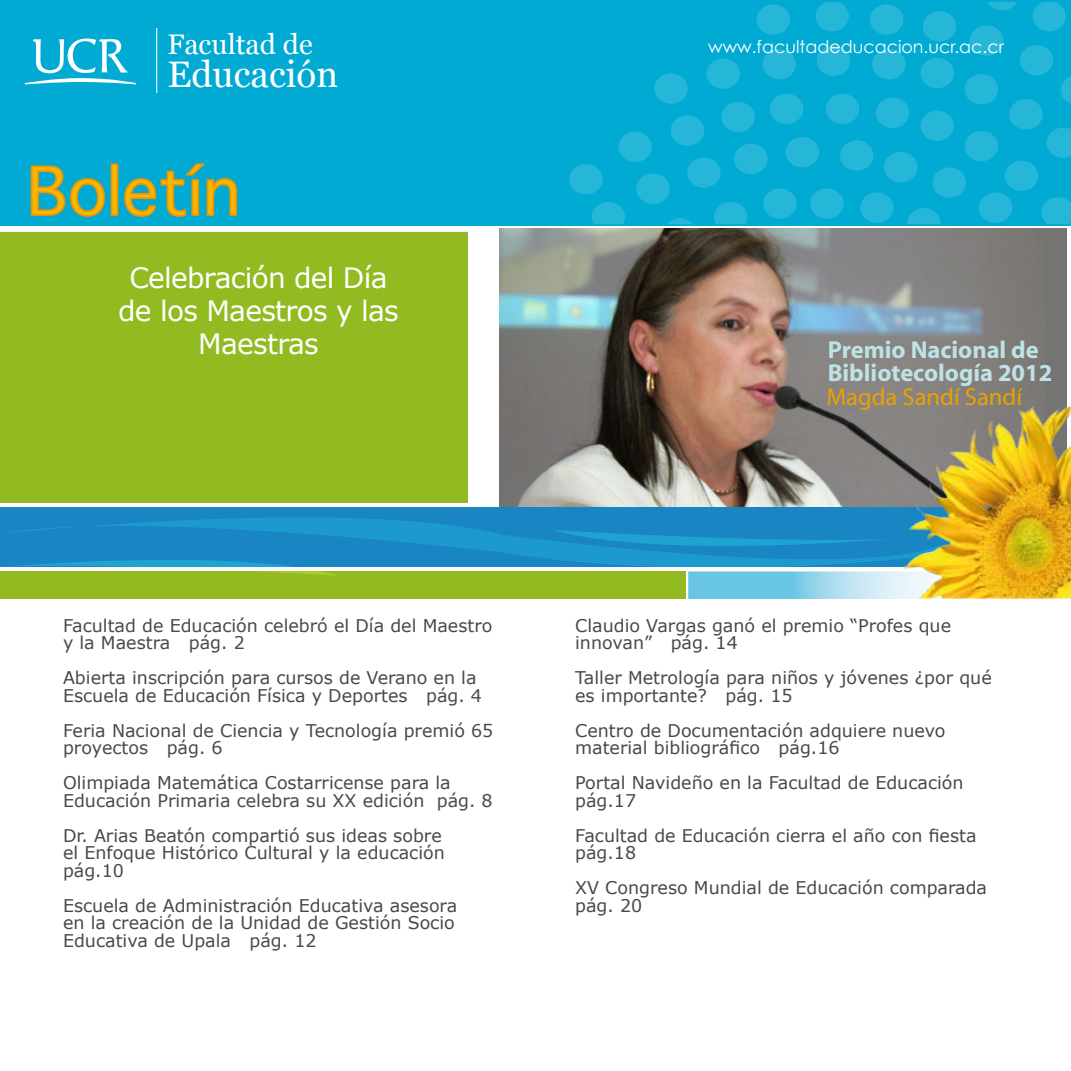
<style>
.page{position:relative;width:1071px;height:1071px;background:#fff}
.page>*{position:absolute;margin:0;border:0;box-sizing:border-box;transform-origin:0 0}
.t1{font:64.4px "Geneva";color:#fab700}
.t2{font:36.75px "Georgia";color:#fff}
.t3{font:28.35px "Georgia";color:#fff}
.t4{font:28px/33.2px "Verdana";letter-spacing:-.025em;color:#fff;text-align:center}
.t5{font:700 24.5px/22.8px "Myriad";color:#bee2e6}
.t6{font:24.5px "Myriad";color:#e9a200}
.t7{font:17.5px/17.5px "Verdana";color:#49494b}
.t8{font:17.5px "Century Gothic";color:#fff}
</style>
<div class="page">
<div style="left:1043px;top:228px;width:23px;height:255px;background:#747473"></div>
<img style="left:500px;top:228px;width:545px;height:279px">
<div style="left:0;top:0;width:1071px;height:226px;background:#00aad2"></div>
<div style="left:0;top:572px;width:685px;height:27px;background:#91bb20"></div>
<svg style="left:688px;top:571px;width:198px;height:28px;background:#8bd2e9"></svg>
<svg style="left:30px;top:165px;width:75px;height:52px"></svg>
<div style="left:111px;top:163px;width:7px;height:53px;border:2px solid #f29400"></div>
<svg style="left:124px;top:163px;width:114px;height:54px"></svg>
<div style="left:0;top:232px;width:467px;height:270px;background:#91bb20"></div>
<div style="left:0;top:508px;width:1071px;height:59px;background:#1985c3"></div>
<svg style="left:9px;top:517px;width:877px;height:50px"></svg>
<svg style="left:0;top:560px;width:340px;height:16px"></svg>
<svg style="left:553px;top:530px;width:333px;height:16px"></svg>
<svg style="left:25px;top:39px;width:111px;height:46px"></svg>
<hr style="left:156px;top:28px;width:1px;height:65px;background:#fff">
<svg style="left:569px;top:2px;width:502px;height:222px"></svg>
<img style="left:886px;top:403px;width:185px;height:196px">
<h3 class="t3" style="left:167px;top:28px;width:147px">Facultad de</h3>
<h2 class="t2" style="left:167px;top:54px;width:172px">Educación</h2>
<h1 class="t1" style="left:27px;top:151px;width:215px">Boletín</h1>
<h3 class="t4" style="left:118px;top:260px;width:282px">Celebración del Día de los Maestros y las<br>Maestras</h3>
<p class="t7" style="left:63px;top:616px;width:431px">Facultad de Educación celebró el Día del Maestro y la Maestra pág. 2</p>
<p class="t7" style="left:63px;top:669px;width:421px">Abierta inscripción para cursos de Verano en la<br>Escuela de Educación Física y Deportes pág. 4</p>
<p class="t7" style="left:63px;top:721px;width:432px">Feria Nacional de Ciencia y Tecnología premió 65 proyectos pág. 6</p>
<p class="t7" style="left:63px;top:774px;width:431px">Olimpiada Matemática Costarricense para la<br>Educación Primaria celebra su XX edición pág. 8</p>
<p class="t7" style="left:63px;top:826px;width:383px">Dr. Arias Beatón compartió sus ideas sobre el Enfoque Histórico Cultural y la educación pág.10</p>
<p class="t7" style="left:63px;top:896px;width:396px">Escuela de Administración Educativa asesora en la creación de la Unidad de Gestión Socio<br>Educativa de Upala pág. 12</p>
<p class="t8" style="left:708px;top:36px;width:297px">www.facultadeducacion.ucr.ac.cr</p>
<h3 class="t5" style="left:828px;top:339px;width:226px">Premio Nacional de<br>Bibliotecología 2012</h3>
<h3 class="t6" style="left:826px;top:385px;width:197px">Magda Sandí Sandí</h3>
<p class="t7" style="left:575px;top:616px;width:377px">Claudio Vargas ganó el premio “Profes que innovan” pág. 14</p>
<p class="t7" style="left:575px;top:669px;width:418px">Taller Metrología para niños y jóvenes ¿por qué es importante? pág. 15</p>
<p class="t7" style="left:575px;top:721px;width:372px">Centro de Documentación adquiere nuevo material bibliográfico pág.16</p>
<p class="t7" style="left:575px;top:774px;width:390px">Portal Navideño en la Facultad de Educación pág.17</p>
<p class="t7" style="left:575px;top:826px;width:403px">Facultad de Educación cierra el año con fiesta pág.18</p>
<p class="t7" style="left:575px;top:879px;width:413px">XV Congreso Mundial de Educación comparada pág. 20</p>
</div>
